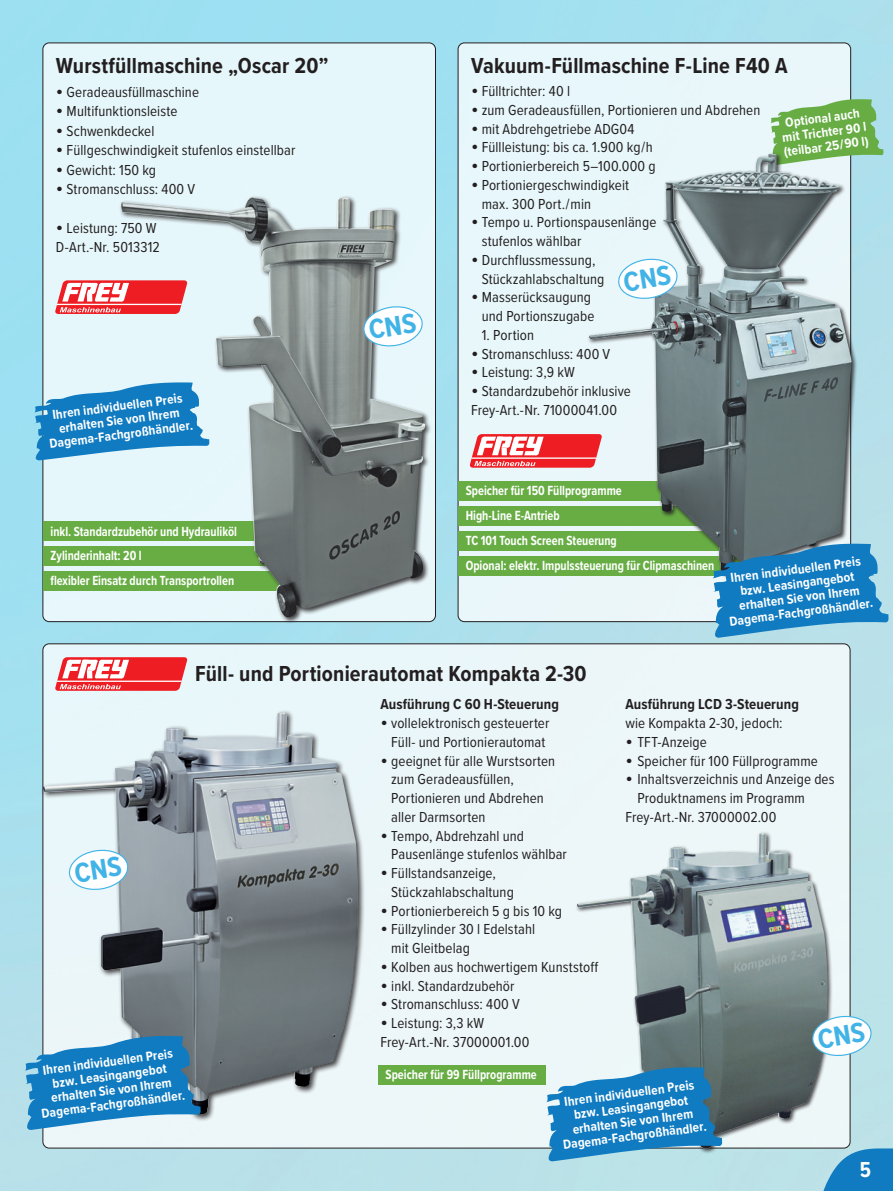
<style>
.page{position:relative;width:893px;height:1191px;background:#fff}
.page>*{position:absolute;margin:0;border:0;box-sizing:border-box;transform-origin:0 0}
.t1{font:700 22.5px "Proxima Nova Cond";letter-spacing:.01em;color:#231f20}
.t2{font:700 22.5px "Proxima Nova Cond";color:#fff;scale:.95 1}
.t3{font:15px/18.8px "Proxima Nova Cond";letter-spacing:.005em;color:#231f20}
.t4{font:700 15px "Proxima Nova Cond";letter-spacing:.005em;color:#231f20}
.t5{font:700 13.8px "Proxima Nova Cond";color:#fff;scale:.9 1}
.t6{font:700 13.5px/14.2px "Proxima Nova Cond";color:#fff;text-align:center}
.s1{font-size:21px}
</style>
<div class="page">
<img style="left:0;top:0;width:893px;height:1191px">
<svg style="left:819px;top:1148px;width:74px;height:43px;background:#3792c9"></svg>
<div style="left:43px;top:644px;width:807px;height:504px;background:#edf7f9;border-radius:6px"></div>
<div style="left:43px;top:43px;width:392px;height:578px;background:#e6f7fb;border-radius:6px"></div>
<div style="left:458px;top:43px;width:393px;height:578px;background:#e8f7fa;border-radius:6px"></div>
<svg style="left:55px;top:280px;width:64px;height:34px;background:#f4898d"></svg>
<hr style="left:57px;top:304px;width:125px;height:1px;background:#fff">
<svg style="left:470px;top:434px;width:118px;height:34px;background:#f16064"></svg>
<hr style="left:471px;top:457px;width:125px;height:2px;background:#fff">
<div style="left:41px;top:710px;width:325px;height:412px;background:#231f20;opacity:.85"></div>
<img style="left:43px;top:712px;width:315px;height:402px">
<div style="left:575px;top:830px;width:258px;height:324px;background:#231f20;opacity:.85"></div>
<img style="left:662px;top:832px;width:99px;height:37px">
<svg style="left:55px;top:657px;width:132px;height:34px;background:#f16064"></svg>
<hr style="left:57px;top:680px;width:125px;height:2px;background:#fff">
<svg style="left:771px;top:99px;width:112px;height:66px;background:#7ebb6b"></svg>
<svg style="left:24px;top:1036px;width:177px;height:94px"></svg>
<svg style="left:545px;top:1067px;width:177px;height:94px;background:#3d90c3"></svg>
<div style="left:458px;top:556px;width:288px;height:19px;background:#67ad44"></div>
<div style="left:458px;top:506px;width:254px;height:19px;background:#67ad44"></div>
<div style="left:43px;top:546px;width:246px;height:19px;background:#67ad44"></div>
<div style="left:458px;top:531px;width:284px;height:19px;background:#67ad44"></div>
<div style="left:378px;top:1065px;width:167px;height:19px;background:#67ad44"></div>
<div style="left:43px;top:571px;width:268px;height:19px;background:#67ad44"></div>
<div style="left:458px;top:481px;width:223px;height:19px;background:#67ad44"></div>
<div style="left:43px;top:521px;width:234px;height:19px;background:#67ad44"></div>
<div style="left:588px;top:152px;width:270px;height:426px;background:#231f20;opacity:.85"></div>
<img style="left:589px;top:154px;width:263px;height:418px">
<svg style="left:712px;top:544px;width:177px;height:93px;background:#368cc0"></svg>
<svg style="left:33px;top:382px;width:86px;height:78px"></svg>
<div style="left:119px;top:195px;width:313px;height:429px;background:#231f20;opacity:.85"></div>
<img style="left:121px;top:197px;width:304px;height:420px">
<svg style="left:362px;top:305px;width:62px;height:43px"></svg>
<svg style="left:68px;top:848px;width:61px;height:43px"></svg>
<svg style="left:811px;top:1014px;width:61px;height:43px"></svg>
<svg style="left:617px;top:257px;width:61px;height:43px"></svg>
<h1 class="t1" style="left:56px;top:49px;width:274px">Wurstfüllmaschine „Oscar 20”</h1>
<p class="t3" style="left:56px;top:82px;width:145px"><span class="s1">•</span> Geradeausfüllmaschine</p>
<p class="t3" style="left:56px;top:101px;width:123px"><span class="s1">•</span> Multifunktionsleiste</p>
<p class="t3" style="left:56px;top:121px;width:100px"><span class="s1">•</span> Schwenkdeckel</p>
<p class="t3" style="left:56px;top:140px;width:241px"><span class="s1">•</span> Füllgeschwindigkeit stufenlos einstellbar</p>
<p class="t3" style="left:56px;top:160px;width:102px"><span class="s1">•</span> Gewicht: 150 kg</p>
<p class="t3" style="left:56px;top:179px;width:141px"><span class="s1">•</span> Stromanschluss: 400 V</p>
<p class="t3" style="left:56px;top:217px;width:105px;line-height:19.5px"><span class="s1">•</span> Leistung: 750 W<br>D-Art.-Nr. 5013312</p>
<p class="t6" style="left:45px;top:407px;width:146px;rotate:-7deg">Ihren individuellen Preis erhalten Sie von Ihrem<br>Dagema-Fachgroßhändler.</p>
<p class="t5" style="left:51px;top:521px;width:209px">inkl. Standardzubehör und Hydrauliköl</p>
<p class="t5" style="left:51px;top:545px;width:103px">Zylinderinhalt: 20 l</p>
<p class="t5" style="left:51px;top:570px;width:206px">flexibler Einsatz durch Transportrollen</p>
<h1 class="t1" style="left:471px;top:49px;width:318px">Vakuum-Füllmaschine F-Line F40 A</h1>
<p class="t3" style="left:471px;top:81px;width:101px"><span class="s1">•</span> Fülltrichter: 40 l</p>
<p class="t3" style="left:471px;top:100px;width:291px"><span class="s1">•</span> zum Geradeausfüllen, Portionieren und Abdrehen</p>
<p class="t3" style="left:471px;top:119px;width:165px"><span class="s1">•</span> mit Abdrehgetriebe ADG04</p>
<p class="t3" style="left:471px;top:137px;width:183px"><span class="s1">•</span> Füllleistung: bis ca. 1.900 kg / h</p>
<p class="t3" style="left:471px;top:156px;width:186px"><span class="s1">•</span> Portionierbereich 5–100.000 g</p>
<p class="t3" style="left:482px;top:175px;width:149px;text-indent:-11px"><span class="s1">•</span> Portioniergeschwindigkeit max. 300 Port. / min</p>
<p class="t3" style="left:482px;top:212px;width:176px;text-indent:-11px"><span class="s1">•</span> Tempo u. Portionspausenlänge stufenlos wählbar</p>
<p class="t3" style="left:482px;top:250px;width:124px;text-indent:-11px"><span class="s1">•</span> Durchflussmessung,<br>Stückzahlabschaltung</p>
<p class="t3" style="left:471px;top:287px;width:125px;text-align:right"><span class="s1">•</span> Masserücksaugung und Portionszugabe</p>
<p class="t3" style="left:482px;top:325px;width:54px">1. Portion</p>
<p class="t3" style="left:471px;top:344px;width:141px"><span class="s1">•</span> Stromanschluss: 400 V</p>
<p class="t3" style="left:471px;top:362px;width:105px"><span class="s1">•</span> Leistung: 3,9 kW</p>
<p class="t3" style="left:471px;top:381px;width:161px"><span class="s1">•</span> Standardzubehör inklusive<br>Frey-Art.-Nr. 71000041.00</p>
<p class="t6" style="left:779px;top:116px;width:87px;rotate:-7deg">Optional auch mit Trichter 90 l (teilbar 25 / 90 l)</p>
<p class="t5" style="left:466px;top:480px;width:175px">Speicher für 150 Füllprogramme</p>
<p class="t5" style="left:466px;top:505px;width:106px">High-Line E-Antrieb</p>
<p class="t5" style="left:466px;top:530px;width:169px">TC 101 Touch Screen Steuerung</p>
<p class="t5" style="left:466px;top:555px;width:278px">Opional: elektr. Impulssteuerung für Clipmaschinen</p>
<p class="t6" style="left:723px;top:571px;width:146px;rotate:-7deg">Ihren individuellen Preis bzw. Leasingangebot erhalten Sie von Ihrem<br>Dagema-Fachgroßhändler.</p>
<p class="t6" style="left:35px;top:1063px;width:146px;rotate:-7deg">Ihren individuellen Preis bzw. Leasingangebot erhalten Sie von Ihrem<br>Dagema-Fachgroßhändler.</p>
<h1 class="t1" style="left:195px;top:657px;width:393px">Füll- und Portionierautomat Kompakta 2-30</h1>
<p class="t4" style="left:380px;top:693px;width:180px">Ausführung C 60 H-Steuerung</p>
<p class="t3" style="left:380px;top:713px;width:170px;text-align:center"><span class="s1">•</span> vollelektronisch gesteuerter<br>Füll- und Portionierautomat</p>
<p class="t3" style="left:391px;top:750px;width:165px;text-indent:-11px"><span class="s1">•</span> geeignet für alle Wurstsorten zum Geradeausfüllen,<br>Portionieren und Abdrehen aller Darmsorten</p>
<p class="t3" style="left:391px;top:825px;width:177px;text-indent:-11px"><span class="s1">•</span> Tempo, Abdrehzahl und<br>Pausenlänge stufenlos wählbar</p>
<p class="t3" style="left:391px;top:863px;width:124px;text-indent:-11px"><span class="s1">•</span> Füllstandsanzeige,<br>Stückzahlabschaltung</p>
<p class="t3" style="left:380px;top:900px;width:183px"><span class="s1">•</span> Portionierbereich 5 g bis 10 kg</p>
<p class="t3" style="left:391px;top:919px;width:145px;text-indent:-11px"><span class="s1">•</span> Füllzylinder 30 l Edelstahl mit Gleitbelag</p>
<p class="t3" style="left:380px;top:957px;width:219px"><span class="s1">•</span> Kolben aus hochwertigem Kunststoff</p>
<p class="t3" style="left:380px;top:975px;width:136px"><span class="s1">•</span> inkl. Standardzubehör</p>
<p class="t3" style="left:380px;top:994px;width:141px"><span class="s1">•</span> Stromanschluss: 400 V</p>
<p class="t3" style="left:380px;top:1013px;width:150px"><span class="s1">•</span> Leistung: 3,3 kW<br>Frey-Art.-Nr. 37000001.00</p>
<p class="t4" style="left:625px;top:693px;width:175px">Ausführung LCD 3-Steuerung</p>
<p class="t3" style="left:625px;top:713px;width:159px">wie Kompakta 2-30, jedoch:</p>
<p class="t3" style="left:625px;top:732px;width:83px"><span class="s1">•</span> TFT-Anzeige</p>
<p class="t3" style="left:625px;top:750px;width:194px"><span class="s1">•</span> Speicher für 100 Füllprogramme</p>
<p class="t3" style="left:625px;top:769px;width:211px"><span class="s1">•</span> Inhaltsverzeichnis und Anzeige des</p>
<p class="t3" style="left:637px;top:788px;width:169px">Produktnamens im Programm</p>
<p class="t3" style="left:625px;top:807px;width:153px">Frey-Art.-Nr. 37000002.00</p>
<p class="t5" style="left:386px;top:1064px;width:170px">Speicher für 99 Füllprogramme</p>
<p class="t6" style="left:557px;top:1094px;width:146px;rotate:-7deg">Ihren individuellen Preis bzw. Leasingangebot erhalten Sie von Ihrem<br>Dagema-Fachgroßhändler.</p>
<h1 class="t2" style="left:860px;top:1153px;width:13px">5</h1>
</div>
